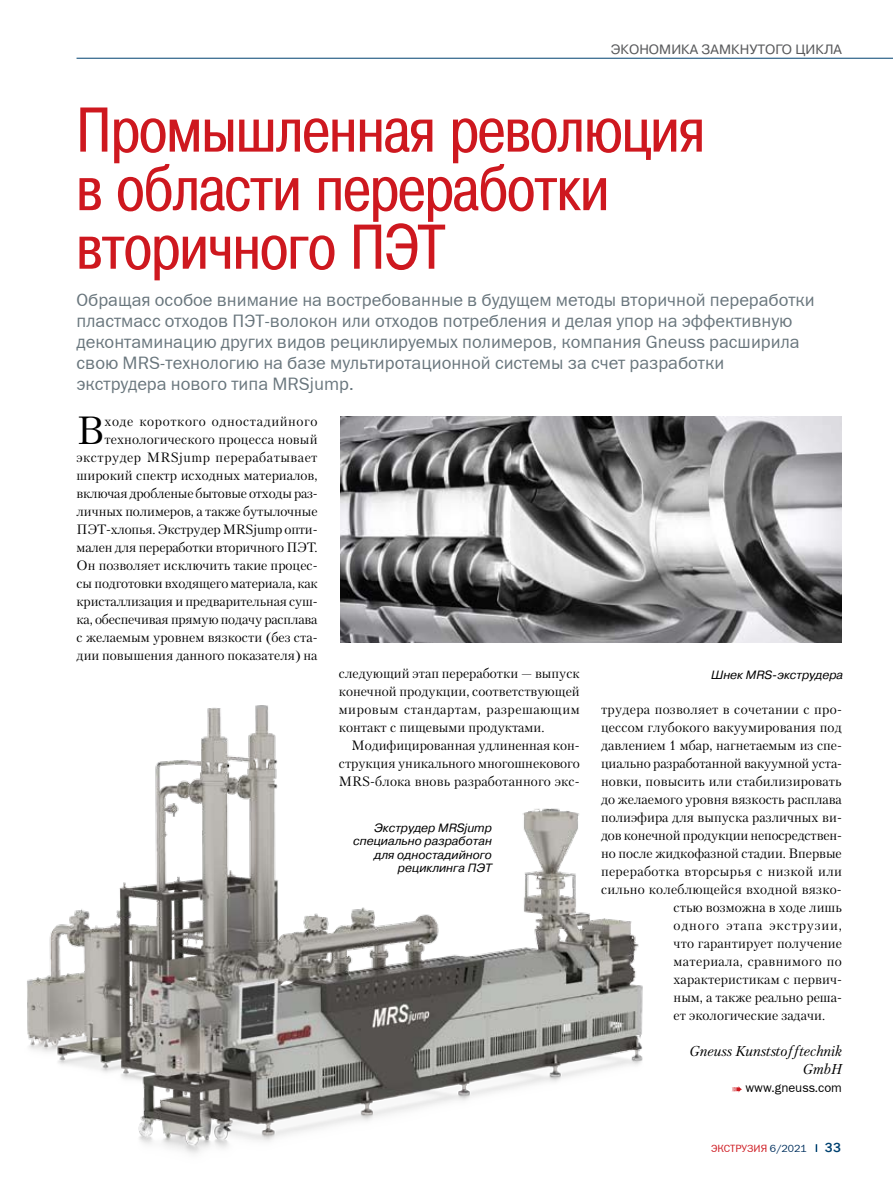
<style>
.page{position:relative;width:893px;height:1191px;background:#fff}
.page>*{position:absolute;margin:0;border:0;box-sizing:border-box;transform-origin:0 0}
.t1{font:63px/58.5px "Pragmatica Cond C";color:#ce181f}
.t2{font:39.15px "Petersburg C";color:#000}
.t3{font:18px/21px "Franklin Gothic Book C";color:#68757c}
.t4{font:italic 14.25px/18px "Petersburg C";color:#000;text-align:right}
.t5{font:13.5px/18px "Petersburg C";color:#000;text-align:justify}
.t6{font:13.5px "Petersburg C";letter-spacing:.025em;color:#000}
.t7{font:13.5px "Petersburg C";letter-spacing:.02em;color:#000}
.t8{font:13.5px "Pragmatica C";letter-spacing:.005em;color:#58595b}
.t9{font:13.5px "Petersburg C";letter-spacing:.06em;color:#000}
.t10{font:500 13.5px "Franklin Gothic";color:#004271}
.t11{font:12.75px "Franklin Gothic Book C";color:#000}
.t12{font:italic 12px/13.5px "Pragmatica C";color:#000;text-align:right}
.t13{font:10.5px "Franklin Gothic Book C";color:#ce181f}
.s1{color:#00305e}
</style>
<div class="page">
<hr style="left:77px;top:58px;width:816px;height:1px;background:#004271">
<svg style="left:732px;top:1086px;width:10px;height:6px"></svg>
<img style="left:27px;top:705px;width:616px;height:449px">
<img style="left:340px;top:417px;width:501px;height:225px">
<p class="t8" style="left:611px;top:42px;width:21px">ЭКОНОМИКА</p>
<p class="t8" style="left:701px;top:42px;width:11px">ЗАМКН</p>
<p class="t8" style="left:749px;top:42px;width:67px">УТО ГО ЦИКЛА</p>
<h1 class="t1" style="left:77px;top:101px;width:630px">Промышленная революция в области переработки вторичного ПЭТ</h1>
<p class="t3" style="left:77px;top:289px;width:740px">Обращая особое внимание на востребованные в будущем методы вторичной переработки пластмасс отходов ПЭТ-волокон или отходов потребления и делая упор на эффективную деконтаминацию других видов рециклируемых полимеров, компания Gneuss расширила свою MRS-технологию на базе мультиротационной системы за счет разработки экструдера нового типа MRSjump.</p>
<h2 class="t2" style="left:77px;top:407px;width:29px">В</h2>
<p class="t5" style="left:77px;top:412px;width:243px;text-align:right">ходе короткого одностадийного технологического процесса новый экструдер MRSjump перерабатывает широкий спектр исходных материалов, включая дробленые бытовые отходы раз&shy;личных полимеров, а также бутылочные ПЭТ-хлопья. Экструдер MRSjump опти&shy;мален для переработки вторичного ПЭT.<br>Он позволяет исключить такие процес&shy;сы подготовки входящего материала, как кристаллизация и предварительная суш&shy;ка, обеспечивая прямую подачу расплава с желаемым уровнем вязкости (без ста&shy;дии повышения данного показателя) на</p>
<p class="t5" style="left:339px;top:664px;width:242px">следующий этап переработки — выпуск конечной продукции, соответствующей мировым стандартам, разрешающим контакт с пищевыми продуктами.</p>
<p class="t5" style="left:339px;top:736px;width:242px;text-indent:13px">Модифицированная удлиненная кон&shy;струкция уникального многошнекового MRS-блока вновь разработанного экс-</p>
<p class="t12" style="left:353px;top:821px;width:140px">Экструдер MRSjump специально разработан для одностадийного рециклинга ПЭТ</p>
<p class="t12" style="left:711px;top:668px;width:134px">Шнек MRS-экструдера</p>
<p class="t7" style="left:601px;top:701px;width:242px">трудера позволяет в сочетании с про-</p>
<p class="t5" style="left:601px;top:718px;width:242px">цессом глубокого вакуумирования под</p>
<p class="t5" style="left:601px;top:736px;width:242px">давлением 1 мбар, нагнетаемым из спе-</p>
<p class="t5" style="left:601px;top:754px;width:243px">циально разработанной вакуумной уста-</p>
<p class="t5" style="left:601px;top:772px;width:242px">новки, повысить или стабилизировать</p>
<p class="t5" style="left:601px;top:790px;width:242px">до желаемого уровня вязкость расплава</p>
<p class="t5" style="left:601px;top:808px;width:242px">полиэфира для выпуска различных ви-</p>
<p class="t5" style="left:601px;top:826px;width:242px">дов конечной продукции непосредствен-</p>
<p class="t5" style="left:601px;top:844px;width:242px">но после жидкофазной стадии. Впервые</p>
<p class="t6" style="left:601px;top:863px;width:243px">переработка вторсырья с низкой или</p>
<p class="t5" style="left:601px;top:880px;width:242px">сильно колеблющейся входной вязко-</p>
<p class="t5" style="left:674px;top:898px;width:170px">стью возможна в ходе лишь</p>
<p class="t9" style="left:674px;top:917px;width:170px">одного этапа экструзии,</p>
<p class="t5" style="left:674px;top:934px;width:170px">что гарантирует получение</p>
<p class="t6" style="left:674px;top:953px;width:170px">материала, сравнимого по</p>
<p class="t5" style="left:674px;top:970px;width:170px">характеристикам с первич-</p>
<p class="t5" style="left:674px;top:988px;width:170px">ным, а также реально реша-</p>
<p class="t5" style="left:674px;top:1006px;width:153px">ет экологические задачи.</p>
<p class="t4" style="left:689px;top:1042px;width:154px">Gneuss Kunststofftechnik<br>GmbH</p>
<p class="t11" style="left:745px;top:1081px;width:98px">www.gneuss.com</p>
<p class="t13" style="left:711px;top:1142px;width:97px">ЭКСТРУЗИЯ <span class="s1">6/2021</span></p>
<p class="t10" style="left:825px;top:1139px;width:18px">33</p>
</div>
